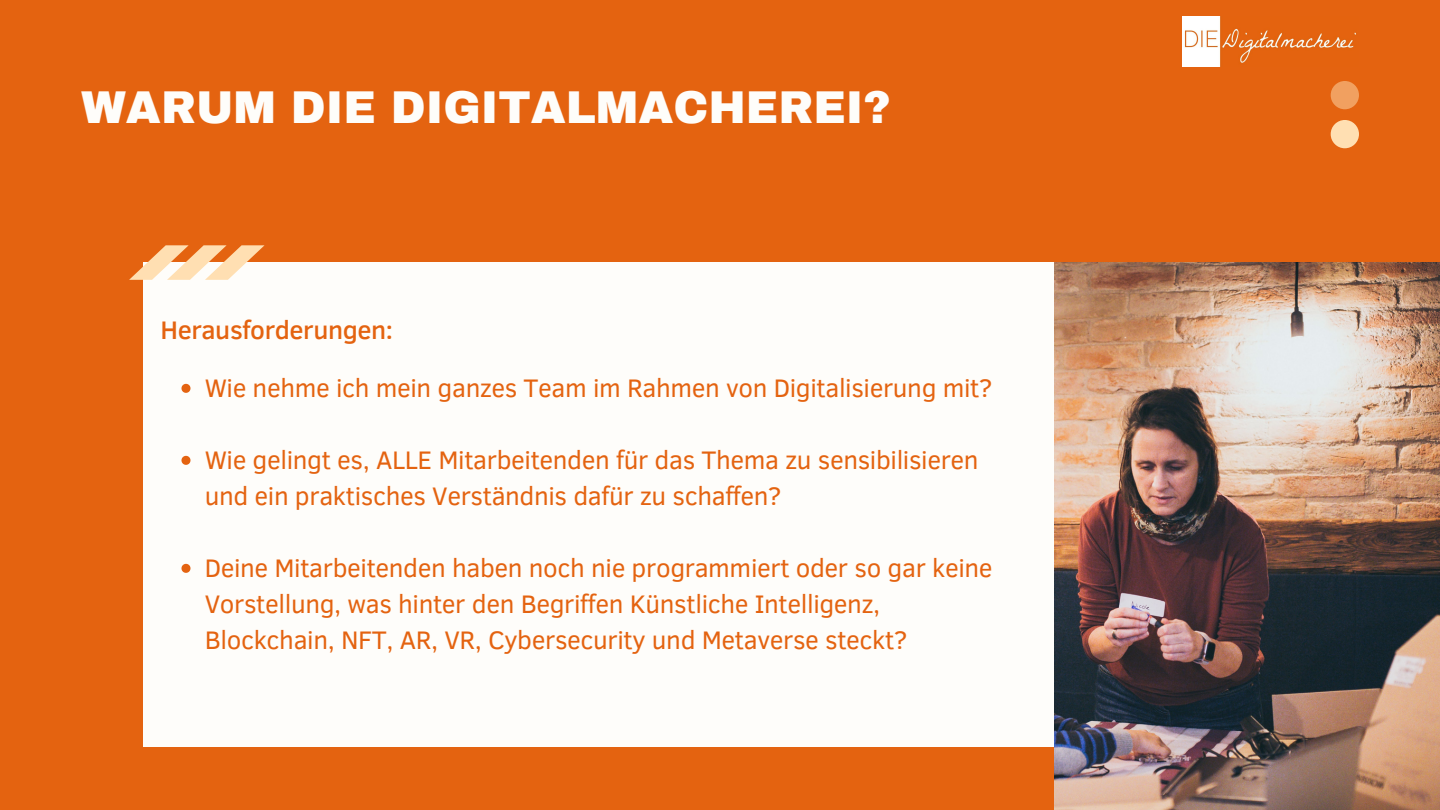
<style>
.page{position:relative;width:1440px;height:810px;background:#e46310}
.page>*{position:absolute;margin:0;border:0;box-sizing:border-box;transform-origin:0 0}
.t1{font:900 45px "Archivo";color:#fefdfa}
.t2{font:26px/36px "Clear Sans";letter-spacing:-.015em;color:#e46310}
.t3{font:500 26px "Clear Sans";letter-spacing:-.015em;color:#e46310}
</style>
<div class="page">
<div style="left:1331px;top:120px;width:28px;height:28px;background:#ffdfb2;border-radius:50%"></div>
<div style="left:1331px;top:81px;width:28px;height:28px;background:#f1a060;border-radius:50%"></div>
<div style="left:143px;top:262px;width:1069px;height:485px;background:#fefdfa"></div>
<svg style="left:129px;top:245px;width:136px;height:35px"></svg>
<img style="left:1054px;top:262px;width:386px;height:548px">
<svg style="left:181px;top:384px;width:9px;height:9px"></svg>
<svg style="left:181px;top:456px;width:9px;height:9px"></svg>
<svg style="left:181px;top:564px;width:9px;height:9px"></svg>
<img style="left:1183px;top:17px;width:173px;height:49px">
<p class="t1" style="left:81px;top:83px;width:811px">WARUM DIE DIGITALMACHEREI?</p>
<p class="t3" style="left:160px;top:311px;width:234px">Herausforderungen:</p>
<p class="t2" style="left:205px;top:369px;width:789px">Wie nehme ich mein ganzes Team im Rahmen von Digitalisierung mit?</p>
<p class="t2" style="left:205px;top:441px;width:776px">Wie gelingt es, ALLE Mitarbeitenden für das Thema zu sensibilisieren und ein praktisches Verständnis dafür zu schaffen?</p>
<p class="t2" style="left:205px;top:549px;width:789px">Deine Mitarbeitenden haben noch nie programmiert oder so gar keine<br>Vorstellung, was hinter den Begriffen Künstliche Intelligenz,<br>Blockchain, NFT, AR, VR, Cybersecurity und Metaverse steckt?</p>
</div>
